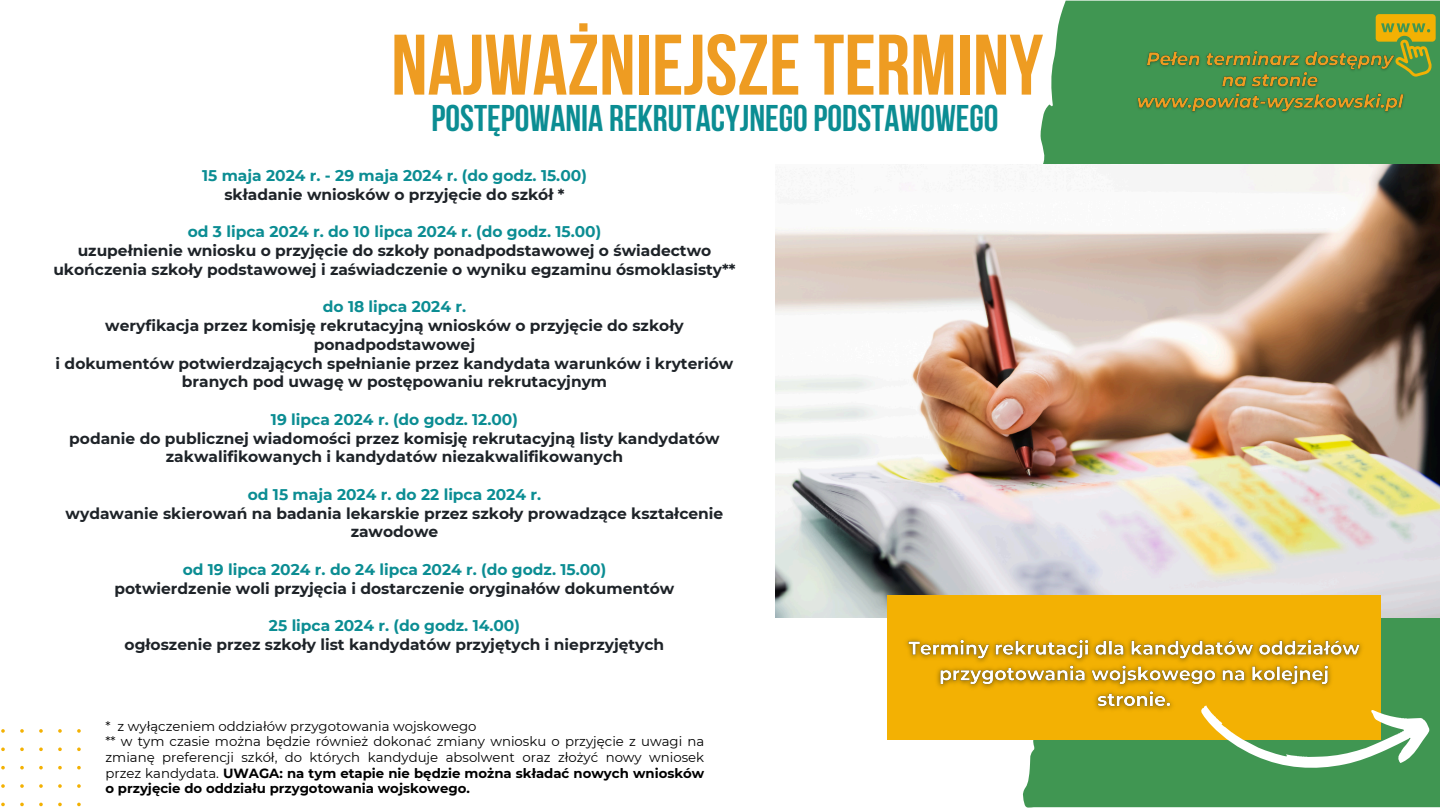
<style>
.page{position:relative;width:1440px;height:810px;background:#fff}
.page>*{position:absolute;margin:0;border:0;box-sizing:border-box;transform-origin:0 0}
.t1{font:700 85.6px "Bebas Neue";color:#ee9c22}
.t2{font:700 37.1px "Bebas Neue";color:#0b8d93}
.t3{font:700 15.5px/18.8px "Montserrat";color:#1e2328;text-align:center}
.t4{font:700 15.5px/18.8px "Montserrat";color:#0b8d93;text-align:center}
.t5{font:13.3px/15.7px "Montserrat";color:#000;text-align:justify}
.s1{color:#1e2328}
.s2{color:#0b8d93}
.s3{font-weight:700}
</style>
<div class="page">
<svg style="left:991px;top:1px;width:449px;height:807px;fill:#409652"></svg>
<img style="left:775px;top:164px;width:665px;height:453px">
<div style="left:887px;top:595px;width:494px;height:144px;background:#f3b103"></div>
<svg style="left:1px;top:729px;width:80px;height:78px"></svg>
<svg style="left:1201px;top:705px;width:230px;height:66px"></svg>
<svg style="left:1376px;top:14px;width:60px;height:62px;background:#aba622"></svg>
<img style="left:906px;top:638px;width:463px;height:78px">
<img style="left:1132px;top:46px;width:277px;height:70px">
<p class="t1" style="left:391px;top:30px;width:654px">NAJWAŻNIEJSZETERMINY</p>
<p class="t2" style="left:432px;top:103px;width:569px">POSTĘPOWANIA REKRUTACYJNEGOPODSTAWOWEGO</p>
<p class="t4" style="left:202px;top:166px;width:386px">15 maja 2024 r. - 29 maja 2024 r. (do godz. 15.00) <span class="s1">składanie wniosków o przyjęcie do szkół *</span></p>
<h1 class="t3" style="left:53px;top:222px;width:684px"><span class="s2">od 3 lipca 2024 r. do 10 lipca 2024 r. (do godz. 15.00)<br></span>uzupełnienie wniosku o przyjęcie do szkoły ponadpodstawowej o świadectwo ukończenia szkoły podstawowej i zaświadczenie o wyniku egzaminu ósmoklasisty**</h1>
<h2 class="t3" style="left:56px;top:297px;width:679px"><span class="s2">do 18 lipca 2024 r.<br></span>weryfikacja przez komisję rekrutacyjną wniosków o przyjęcie do szkoły ponadpodstawowej<br>i dokumentów potwierdzających spełnianie przez kandydata warunków i kryteriów branych pod uwagę w postępowaniu rekrutacyjnym</h2>
<h4 class="t3" style="left:69px;top:410px;width:652px"><span class="s2">19 lipca 2024 r. (do godz. 12.00)<br></span>podanie do publicznej wiadomości przez komisję rekrutacyjną listy kandydatów zakwalifikowanych i kandydatów niezakwalifikowanych</h4>
<h4 class="t3" style="left:66px;top:485px;width:659px"><span class="s2">od 15 maja 2024 r. do 22 lipca 2024 r.<br></span>wydawanie skierowań na badania lekarskie przez szkoły prowadzące kształcenie zawodowe</h4>
<h4 class="t3" style="left:115px;top:560px;width:561px"><span class="s2">od 19 lipca 2024 r. do 24 lipca 2024 r. (do godz. 15.00)<br></span>potwierdzenie woli przyjęcia i dostarczenie oryginałów dokumentów</h4>
<h4 class="t3" style="left:125px;top:616px;width:541px"><span class="s2">25 lipca 2024 r. (do godz. 14.00)<br></span>ogłoszenie przez szkoły list kandydatów przyjętych i nieprzyjętych</h4>
<h4 class="t5" style="left:105px;top:718px;width:373px">* z wyłączeniem oddziałów przygotowania wojskowego</h4>
<h4 class="t5" style="left:105px;top:734px;width:600px">** w tym czasie można będzie również dokonać zmiany wniosku o przyjęcie z uwagi na zmianę preferencji szkół, do których kandyduje absolwent oraz złożyć nowy wniosek przez kandydata. <span class="s3">UWAGA: na tym etapie nie będzie można składać nowych wniosków o przyjęcie do oddziału przygotowania wojskowego.</span></h4>
</div>
